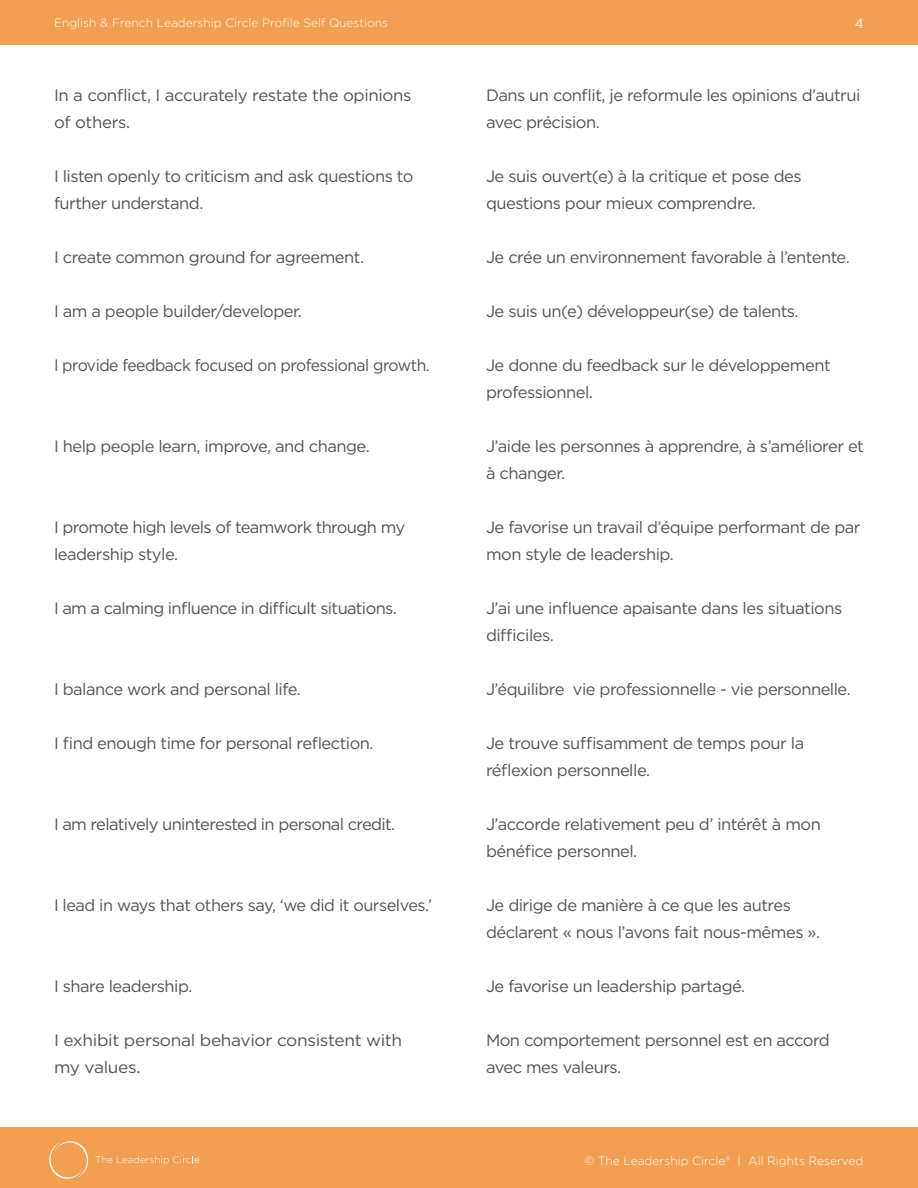
<style>
.page{position:relative;width:918px;height:1188px;background:#fff}
.page>*{position:absolute;margin:0;border:0;box-sizing:border-box;transform-origin:0 0}
.paragraph_body{font:16.5px/27px "Gotham";letter-spacing:-.03em;color:#535353}
.paragraph_body-2{font:16.5px/27px "Gotham";letter-spacing:-.03em;color:#535353;scale:1.05 1}
.paragraph_body-3{font:16.5px "Gotham";letter-spacing:-.03em;color:#535353;scale:.95 1}
.t1{font:13.5px "Gotham";color:#fff}
.t2{font:300 12px "Gotham";color:#feffff}
</style>
<div class="page">
<div style="left:0;top:1128px;width:918px;height:60px;background:#f29f52"></div>
<div style="left:0;top:0;width:918px;height:44px;background:#f19f52"></div>
<svg style="left:49px;top:1141px;width:151px;height:38px"></svg>
<p class="t2" style="left:54px;top:15px;width:336px">English &amp; French Leadership Circle Profile Self Questions</p>
<p class="t1" style="left:855px;top:15px;width:11px">4</p>
<p class="paragraph_body" style="left:54px;top:81px;width:359px">In a conflict, I accurately restate the opinions of others.</p>
<p class="paragraph_body" style="left:54px;top:162px;width:361px">I listen openly to criticism and ask questions to further understand.</p>
<p class="paragraph_body" style="left:54px;top:243px;width:312px">I create common ground for agreement.</p>
<p class="paragraph_body" style="left:54px;top:297px;width:249px">I am a people builder/developer.</p>
<p class="paragraph_body-3" style="left:54px;top:355px;width:397px">I provide feedback focused on professional growth.</p>
<p class="paragraph_body" style="left:54px;top:432px;width:317px">I help people learn, improve, and change.</p>
<p class="paragraph_body" style="left:54px;top:513px;width:353px">I promote high levels of teamwork through my leadership style.</p>
<p class="paragraph_body" style="left:54px;top:594px;width:344px">I am a calming influence in difficult situations.</p>
<p class="paragraph_body" style="left:54px;top:675px;width:248px">I balance work and personal life.</p>
<p class="paragraph_body" style="left:54px;top:729px;width:321px">I find enough time for personal reflection.</p>
<p class="paragraph_body" style="left:54px;top:810px;width:343px">I am relatively uninterested in personal credit.</p>
<p class="paragraph_body" style="left:54px;top:891px;width:380px">I lead in ways that others say, ‘we did it ourselves.’</p>
<p class="paragraph_body" style="left:54px;top:972px;width:140px">I share leadership.</p>
<p class="paragraph_body-2" style="left:54px;top:1026px;width:333px">I exhibit personal behavior consistent with my values.</p>
<p class="paragraph_body" style="left:486px;top:81px;width:376px">Dans un conflit, je reformule les opinions d’autrui avec précision.</p>
<p class="paragraph_body" style="left:486px;top:162px;width:317px">Je suis ouvert(e) à la critique et pose des questions pour mieux comprendre.</p>
<p class="paragraph_body" style="left:486px;top:243px;width:365px">Je crée un environnement favorable à l’entente.</p>
<p class="paragraph_body" style="left:486px;top:297px;width:314px">Je suis un(e) développeur(se) de talents.</p>
<p class="paragraph_body" style="left:486px;top:351px;width:346px">Je donne du feedback sur le développement professionnel.</p>
<p class="paragraph_body" style="left:486px;top:432px;width:379px">J’aide les personnes à apprendre, à s’améliorer et à changer.</p>
<p class="paragraph_body" style="left:486px;top:513px;width:376px">Je favorise un travail d’équipe performant de par mon style de leadership.</p>
<p class="paragraph_body" style="left:486px;top:594px;width:358px">J’ai une influence apaisante dans les situations difficiles.</p>
<p class="paragraph_body" style="left:486px;top:675px;width:366px">J’équilibre vie professionnelle - vie personnelle.</p>
<p class="paragraph_body" style="left:486px;top:729px;width:320px">Je trouve suffisamment de temps pour la réflexion personnelle.</p>
<p class="paragraph_body" style="left:486px;top:810px;width:336px">J’accorde relativement peu d’ intérêt à mon bénéfice personnel.</p>
<p class="paragraph_body" style="left:486px;top:891px;width:336px">Je dirige de manière à ce que les autres déclarent « nous l’avons fait nous-mêmes ».</p>
<p class="paragraph_body" style="left:486px;top:972px;width:261px">Je favorise un leadership partagé.</p>
<p class="paragraph_body" style="left:486px;top:1026px;width:345px">Mon comportement personnel est en accord avec mes valeurs.</p>
<p class="t2" style="left:584px;top:1153px;width:281px">© The Leadership Circle® | All Rights Reserved</p>
</div>
